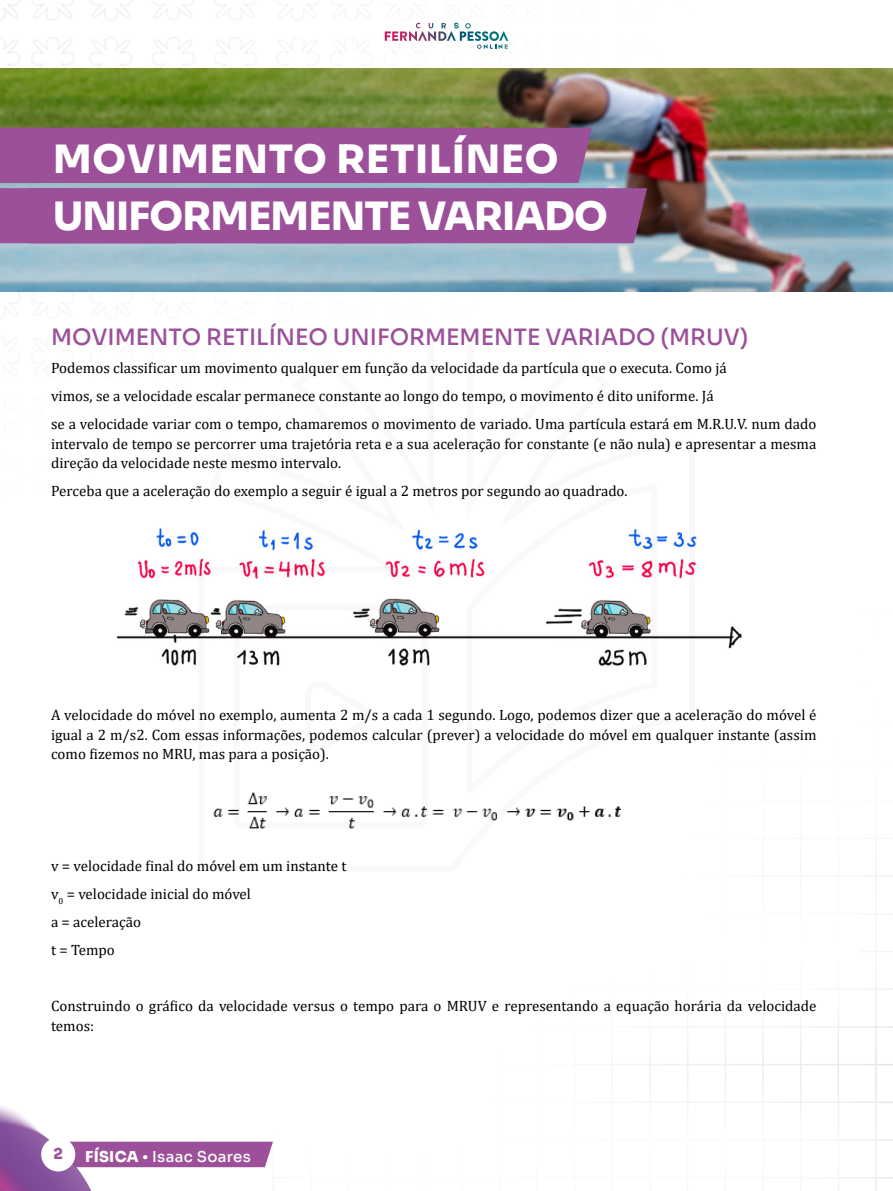
<style>
.page{position:relative;width:893px;height:1191px;background:#fff}
.page>*{position:absolute;margin:0;border:0;box-sizing:border-box;transform-origin:0 0}
.t1{font:39px/57px "Sora";letter-spacing:-.02em;color:#fff}
.t2{font:500 22.5px "Sora";color:#9b509a}
.t3{font:15px/28px "Cambria";color:#000}
.t4{font:500 15px "Sora";letter-spacing:.02em;color:#fff}
.t5{font:15px "Sora";color:#9d509a}
.s1{font-weight:400}
.s2{font-family:"Bagatela";font-weight:700}
</style>
<div class="page">
<img style="left:0;top:0;width:893px;height:1191px">
<img style="left:0;top:1081px;width:131px;height:110px">
<div style="left:44px;top:1140px;width:28px;height:28px;background:#fff;border-radius:50%"></div>
<div style="left:41px;top:1137px;width:34px;height:34px;border:6px solid #fff;border-radius:50%"></div>
<svg style="left:195px;top:325px;width:505px;height:548px"></svg>
<svg style="left:409px;top:23px;width:99px;height:26px"></svg>
<img style="left:0;top:68px;width:893px;height:223px">
<svg style="left:0;top:128px;width:647px;height:115px;background:#9a569a"></svg>
<img style="left:198px;top:780px;width:440px;height:60px">
<img style="left:107px;top:513px;width:653px;height:173px">
<h1 class="t1" style="left:53px;top:127px;width:556px">MOVIMENTO RETILÍNEO<br>UNIFORMEMENTE VARIADO</h1>
<h2 class="t2" style="left:51px;top:318px;width:699px">MOVIMENTO RETILÍNEO UNIFORMEMENTE VARIADO (MRUV)</h2>
<p class="t3" style="left:51px;top:354px;width:767px">Podemos classificar um movimento qualquer em função da velocidade da partícula que o executa. Como já<br>vimos, se a velocidade escalar permanece constante ao longo do tempo, o movimento é dito uniforme. Já<br>se a velocidade variar com o tempo, chamaremos o movimento de variado. Uma partícula estará em M.R.U.V. num dado</p>
<p class="t3" style="left:51px;top:434px;width:767px;line-height:19.5px">intervalo de tempo se percorrer uma trajetória reta e a sua aceleração for constante (e não nula) e apresentar a mesma direção da velocidade neste mesmo intervalo.</p>
<p class="t3" style="left:51px;top:477px;width:578px">Perceba que a aceleração do exemplo a seguir é igual a 2 metros por segundo ao quadrado.</p>
<p class="t3" style="left:51px;top:705px;width:767px;line-height:19.5px;text-align:justify">A velocidade do móvel no exemplo, aumenta 2 m/s a cada 1 segundo. Logo, podemos dizer que a aceleração do móvel é igual a 2 m/s2. Com essas informações, podemos calcular (prever) a velocidade do móvel em qualquer instante (assim como fizemos no MRU, mas para a posição).</p>
<p class="t3" style="left:51px;top:852px;width:297px">v = velocidade final do móvel em um instante t v<sub>0</sub> = velocidade inicial do móvel<br>a = aceleração<br>t = Tempo</p>
<p class="t3" style="left:51px;top:996px;width:767px;line-height:19.5px">Construindo o gráfico da velocidade versus o tempo para o MRUV e representando a equação horária da velocidade temos:</p>
<p class="t5" style="left:53px;top:1141px;width:11px">2</p>
<p class="t4" style="left:85px;top:1143px;width:167px"><span class="s1">FÍSICA</span> <span class="s2">•</span> Isaac Soares</p>
</div>
